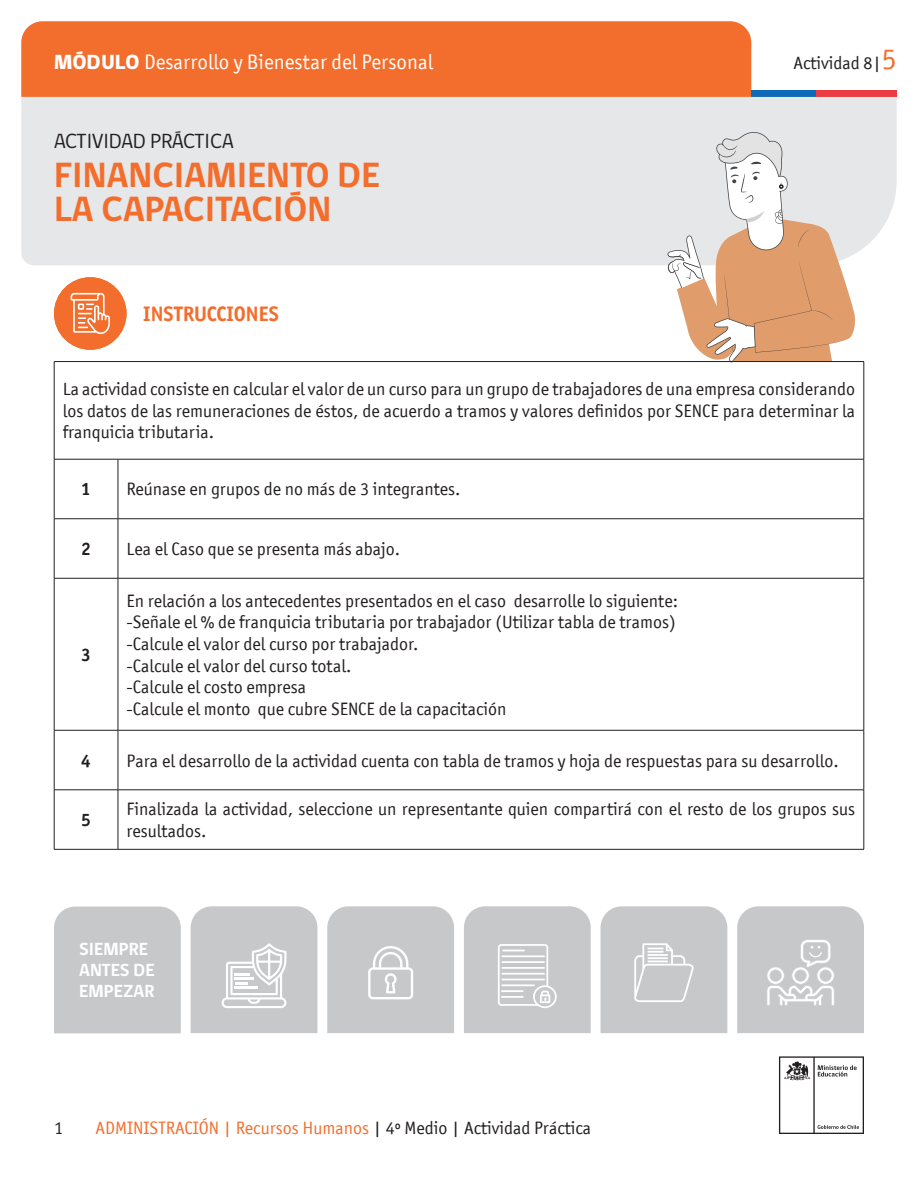
<style>
.page{position:relative;width:918px;height:1188px;background:#fff}
.page>*{position:absolute;margin:0;border:0;box-sizing:border-box;transform-origin:0 0}
.titulo_1{font:700 36px/34.5px "gob CL";color:#f36e2d}
.t1{font:21px "Officina San ITC";color:#fff}
.t2{font:21px "gob CL";color:#231f20}
.titulo_2{font:700 21px "Officina San ITC";color:#f36e2d}
.texto_tabla{font:18px/21.6px "Officina San ITC";color:#231f20}
.texto_1{font:18px/21.6px "Officina San ITC";color:#231f20;text-align:justify}
.t3{font:18px "Officina San ITC";color:#f36e2d}
.t4{font:700 18px/21px "gob CL";color:#fff}
.numero_tabla{font:700 18px "Officina San ITC";color:#231f20}
.s1{font-family:"gob CL";font-weight:800}
.s2{font-size:30px;color:#f36e2d}
.s3{color:#231f20}
</style>
<div class="page">
<svg style="left:779px;top:1056px;width:85px;height:78px"></svg>
<div style="left:21px;top:21px;width:730px;height:76px;background:#f36e2d"></div>
<div style="left:751px;top:90px;width:65px;height:7px;background:#0f69b4"></div>
<div style="left:816px;top:90px;width:81px;height:7px;background:#eb3c46"></div>
<div style="left:21px;top:97px;width:876px;height:168px;background:#e6e7e9"></div>
<svg style="left:667px;top:131px;width:189px;height:232px"></svg>
<svg style="left:119px;top:460px;width:745px;height:389px"></svg>
<hr style="left:54px;top:361px;width:64px;height:1px;background:#231f20">
<hr style="left:54px;top:362px;width:1px;height:97px;background:#231f20">
<hr style="left:118px;top:361px;width:746px;height:1px;background:#231f20">
<hr style="left:864px;top:362px;width:1px;height:97px;background:#231f20">
<hr style="left:54px;top:459px;width:64px;height:1px;background:#231f20">
<hr style="left:54px;top:459px;width:1px;height:60px;background:#231f20">
<hr style="left:118px;top:459px;width:746px;height:1px;background:#231f20">
<hr style="left:118px;top:459px;width:1px;height:60px;background:#231f20">
<hr style="left:864px;top:459px;width:1px;height:60px;background:#231f20">
<hr style="left:54px;top:518px;width:64px;height:1px;background:#231f20">
<hr style="left:54px;top:519px;width:1px;height:59px;background:#231f20">
<hr style="left:118px;top:518px;width:746px;height:1px;background:#231f20">
<hr style="left:118px;top:519px;width:1px;height:59px;background:#231f20">
<hr style="left:864px;top:519px;width:1px;height:59px;background:#231f20">
<hr style="left:54px;top:578px;width:64px;height:1px;background:#231f20">
<hr style="left:54px;top:578px;width:1px;height:152px;background:#231f20">
<hr style="left:118px;top:578px;width:746px;height:1px;background:#231f20">
<hr style="left:118px;top:578px;width:1px;height:152px;background:#231f20">
<hr style="left:864px;top:578px;width:1px;height:152px;background:#231f20">
<hr style="left:54px;top:730px;width:64px;height:1px;background:#231f20">
<hr style="left:54px;top:730px;width:1px;height:60px;background:#231f20">
<hr style="left:118px;top:730px;width:746px;height:1px;background:#231f20">
<hr style="left:118px;top:730px;width:1px;height:60px;background:#231f20">
<hr style="left:864px;top:730px;width:1px;height:60px;background:#231f20">
<hr style="left:54px;top:790px;width:64px;height:1px;background:#231f20">
<hr style="left:54px;top:790px;width:1px;height:59px;background:#231f20">
<hr style="left:118px;top:790px;width:746px;height:1px;background:#231f20">
<hr style="left:118px;top:790px;width:1px;height:59px;background:#231f20">
<hr style="left:864px;top:790px;width:1px;height:59px;background:#231f20">
<hr style="left:54px;top:849px;width:64px;height:1px;background:#231f20">
<hr style="left:118px;top:849px;width:746px;height:1px;background:#231f20">
<div style="left:54px;top:277px;width:73px;height:73px;background:#f36e2d;border-radius:50%"></div>
<svg style="left:71px;top:293px;width:39px;height:41px"></svg>
<div style="left:54px;top:907px;width:127px;height:126px;background:#c7c8ca"></div>
<svg style="left:191px;top:906px;width:126px;height:127px;background:#cccdcf"></svg>
<svg style="left:327px;top:906px;width:127px;height:127px;background:#cacbcd"></svg>
<svg style="left:464px;top:906px;width:127px;height:127px;background:#cbccce"></svg>
<svg style="left:601px;top:906px;width:126px;height:127px;background:#cacbcd"></svg>
<svg style="left:737px;top:906px;width:127px;height:127px;background:#cbccce"></svg>
<p class="t1" style="left:54px;top:50px;width:381px"><span class="s1">MÓDULO</span> Desarrollo y Bienestar del Personal</p>
<p class="texto_1" style="left:794px;top:52px;width:105px">Actividad 8|<span class="s2">5</span></p>
<p class="t2" style="left:54px;top:127px;width:181px">ACTIVIDAD PRÁCTICA</p>
<p class="titulo_1" style="left:54px;top:158px;width:328px">FINANCIAMIENTO DE<br>LA CAPACITACIÓN</p>
<p class="titulo_2" style="left:143px;top:301px;width:137px">INSTRUCCIONES</p>
<p class="texto_1" style="left:63px;top:378px;width:794px">La actividad consiste en calcular el valor de un curso para un grupo de trabajadores de una empresa considerando los datos de las remuneraciones de éstos, de acuerdo a tramos y valores definidos por SENCE para determinar la franquicia tributaria.</p>
<p class="numero_tabla" style="left:81px;top:478px;width:11px">1</p>
<p class="texto_tabla" style="left:126px;top:479px;width:336px">Reúnase en grupos de no más de 3 integrantes.</p>
<p class="numero_tabla" style="left:81px;top:538px;width:11px">2</p>
<p class="texto_tabla" style="left:126px;top:538px;width:275px">Lea el Caso que se presenta más abajo.</p>
<p class="numero_tabla" style="left:81px;top:643px;width:11px">3</p>
<p class="texto_tabla" style="left:126px;top:590px;width:553px">En relación a los antecedentes presentados en el caso desarrolle lo siguiente:</p>
<p class="texto_tabla" style="left:126px;top:611px;width:551px">-Señale el % de franquicia tributaria por trabajador (Utilizar tabla de tramos)</p>
<p class="texto_tabla" style="left:126px;top:633px;width:294px">-Calcule el valor del curso por trabajador.</p>
<p class="texto_tabla" style="left:126px;top:655px;width:226px">-Calcule el valor del curso total.</p>
<p class="texto_tabla" style="left:126px;top:676px;width:181px">-Calcule el costo empresa</p>
<p class="texto_tabla" style="left:126px;top:698px;width:382px">-Calcule el monto que cubre SENCE de la capacitación</p>
<p class="numero_tabla" style="left:81px;top:749px;width:11px">4</p>
<p class="texto_tabla" style="left:126px;top:750px;width:714px">Para el desarrollo de la actividad cuenta con tabla de tramos y hoja de respuestas para su desarrollo.</p>
<p class="numero_tabla" style="left:81px;top:809px;width:11px">5</p>
<p class="texto_tabla" style="left:126px;top:798px;width:730px">Finalizada la actividad, seleccione un representante quien compartirá con el resto de los grupos sus resultados.</p>
<p class="t4" style="left:79px;top:939px;width:71px">SIEMPRE</p>
<p class="t4" style="left:79px;top:960px;width:77px">ANTES DE<br>EMPEZAR</p>
<p class="texto_1" style="left:54px;top:1117px;width:10px">1</p>
<p class="t3" style="left:95px;top:1118px;width:497px">ADMINISTRACIÓN | Recursos Humanos <span class="s3">| 4º Medio | Actividad Práctica</span></p>
</div>
